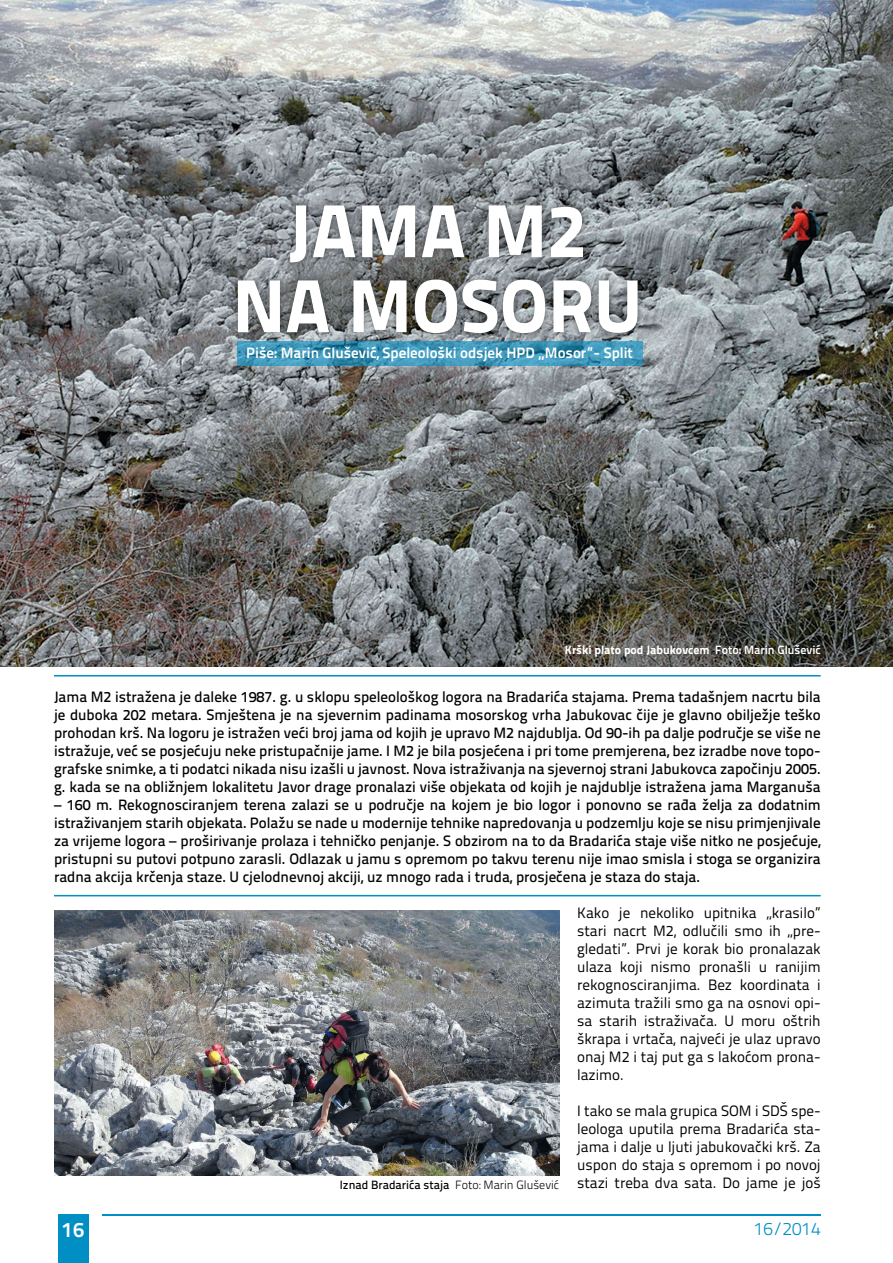
<style>
.page{position:relative;width:893px;height:1263px;background:#fff}
.page>*{position:absolute;margin:0;border:0;box-sizing:border-box;transform-origin:0 0}
.t1{font:75px/75px "Titillium Text 22 L 999 wt";color:#fff;text-align:center}
.t2{font:21px "Titillium Maps 29 L 800 wt";color:#fff}
.t3{font:18px "Titillium Text 22 L 250 wt";color:#008fc5}
.t4{font:15px/18px "Titillium Text 22 L 600 wt";color:#000;text-align:justify}
.t5{font:15px/18px "Titillium Text 22 L 400 wt";color:#000;text-align:justify}
.t6{font:15px "Titillium Text 22 L 800 wt";color:#fff}
.t7{font:12px "Titillium Text 22 L 999 wt";color:#fff}
.t8{font:12px "Titillium Text 22 L 600 wt";color:#000}
.s1{font-family:"Titillium Text 22 L 800 wt"}
.s2{font-family:"Titillium Text 22 L 250 wt"}
</style>
<div class="page">
<div style="left:58px;top:1214px;width:30px;height:49px;background:#008fc5"></div>
<hr style="left:102px;top:1214px;width:719px;height:1px;background:#008fc5">
<img style="left:0;top:0;width:893px;height:666px">
<img style="left:54px;top:910px;width:505px;height:265px">
<hr style="left:54px;top:895px;width:767px;height:1px;background:#008fc5">
<hr style="left:54px;top:675px;width:767px;height:1px;background:#008fc5">
<div style="left:230px;top:197px;width:416px;height:144px;background:#000;opacity:.52"></div>
<svg style="left:237px;top:341px;width:405px;height:25px;background:#3c94b6"></svg>
<h1 class="t1" style="left:233px;top:189px;width:411px">JAMA M2<br>NA MOSORU</h1>
<p class="t6" style="left:246px;top:341px;width:388px">Piše: Marin Glušević, Speleološki odsjek HPD „Mosor”- Split</p>
<p class="t7" style="left:565px;top:640px;width:257px">Krški plato pod Jabukovcem <span class="s1">Foto: Marin Glušević</span></p>
<p class="t4" style="left:54px;top:687px;width:768px">Jama M2 istražena je daleke 1987. g. u sklopu speleološkog logora na Bradarića stajama. Prema tadašnjem nacrtu bila je duboka 202 metara. Smještena je na sjevernim padinama mosorskog vrha Jabukovac čije je glavno obilježje teško prohodan krš. Na logoru je istražen veći broj jama od kojih je upravo M2 najdublja. Od 90-ih pa dalje područje se više ne istražuje, već se posjećuju neke pristupačnije jame. I M2 je bila posjećena i pri tome premjerena, bez izradbe nove topo&shy;grafske snimke, a ti podatci nikada nisu izašli u javnost. Nova istraživanja na sjevernoj strani Jabukovca započinju 2005. g. kada se na obližnjem lokalitetu Javor drage pronalazi više objekata od kojih je najdublje istražena jama Marganuša</p>
<p class="t4" style="left:54px;top:795px;width:768px">– 160 m. Rekognosciranjem terena zalazi se u područje na kojem je bio logor i ponovno se rađa želja za dodatnim istraživanjem starih objekata. Polažu se nade u modernije tehnike napredovanja u podzemlju koje se nisu primjenjivale za vrijeme logora – proširivanje prolaza i tehničko penjanje. S obzirom na to da Bradarića staje više nitko ne posjećuje, pristupni su putovi potpuno zarasli. Odlazak u jamu s opremom po takvu terenu nije imao smisla i stoga se organizira radna akcija krčenja staze. U cjelodnevnoj akciji, uz mnogo rada i truda, prosječena je staza do staja.</p>
<p class="t8" style="left:340px;top:1175px;width:221px">Iznad Bradarića staja <span class="s2">Foto: Marin Glušević</span></p>
<p class="t5" style="left:577px;top:903px;width:245px">Kako je nekoliko upitnika „krasilo” stari nacrt M2, odlučili smo ih „pre&shy;gledati”. Prvi je korak bio pronalazak ulaza koji nismo pronašli u ranijim rekognosciranjima. Bez koordinata i azimuta tražili smo ga na osnovi opi&shy;sa starih istraživača. U moru oštrih škrapa i vrtača, najveći je ulaz upravo onaj M2 i taj put ga s lakoćom prona&shy;lazimo.</p>
<p class="t5" style="left:577px;top:1101px;width:245px">I tako se mala grupica SOM i SDŠ spe&shy;leologa uputila prema Bradarića sta&shy;jama i dalje u ljuti jabukovački krš. Za uspon do staja s opremom i po novoj stazi treba dva sata. Do jame je još</p>
<h2 class="t2" style="left:62px;top:1213px;width:24px">16</h2>
<p class="t3" style="left:754px;top:1215px;width:68px">16/2014</p>
</div>
